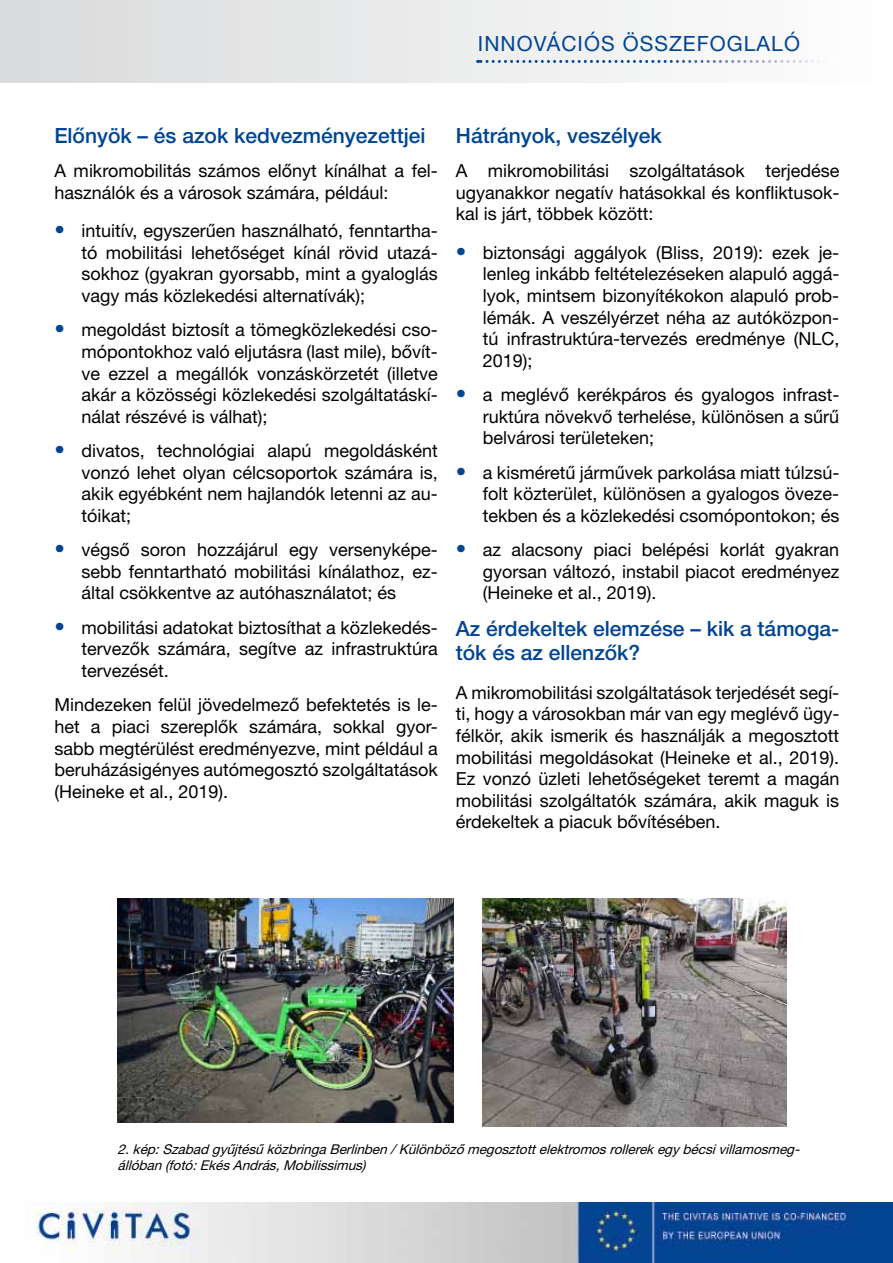
<style>
.page{position:relative;width:893px;height:1263px;background:#fff}
.page>*{position:absolute;margin:0;border:0;box-sizing:border-box;transform-origin:0 0}
.t1{font:500 21px/24px "Helvetica Neue LT Pro";color:#004494}
.t2{font:21px "Helvetica Neue LT Pro";letter-spacing:.05em;color:#004494}
.t3{font:18px/21.6px "Helvetica Neue LT Pro";color:#000;text-align:justify}
.t4{font:italic 13.5px/16.2px "Helvetica Neue LT Pro";color:#000}
.s1{font-size:21px;color:#004494}
</style>
<div class="page">
<img style="left:33px;top:1203px;width:860px;height:60px">
<div style="left:0;top:0;width:893px;height:82px;background:linear-gradient(to right,#d9dadb,#fefefe)"></div>
<svg style="left:477px;top:60px;width:354px;height:3px"></svg>
<img style="left:118px;top:899px;width:335px;height:223px">
<img style="left:482px;top:899px;width:305px;height:228px">
<p class="t2" style="left:478px;top:31px;width:324px">Innováci ós összefoglaló</p>
<p class="t1" style="left:54px;top:123px;width:373px">Előnyök – és azok kedvezményezettjei</p>
<p class="t3" style="left:54px;top:159px;width:385px">A mikromobilitás számos előnyt kínálhat a fel&shy;használók és a városok számára, például:</p>
<p class="t3" style="left:81px;top:220px;width:358px;text-indent:-27px"><span class="s1">•</span> intuitív, egyszerűen használható, fenntartha&shy;tó mobilitási lehetőséget kínál rövid utazá&shy;sokhoz (gyakran gyorsabb, mint a gyaloglás vagy más közlekedési alternatívák);</p>
<p class="t3" style="left:81px;top:319px;width:358px;text-indent:-27px"><span class="s1">•</span> megoldást biztosít a tömegközlekedési cso&shy;mópontokhoz való eljutásra (last mile), bővít&shy;ve ezzel a megállók vonzáskörzetét (illetve akár a közösségi közlekedési szolgáltatáskí&shy;nálat részévé is válhat);</p>
<p class="t3" style="left:81px;top:440px;width:358px;text-indent:-27px"><span class="s1">•</span> divatos, technológiai alapú megoldásként vonzó lehet olyan célcsoportok számára is, akik egyébként nem hajlandók letenni az au&shy;tóikat;</p>
<p class="t3" style="left:81px;top:539px;width:358px;text-indent:-27px"><span class="s1">•</span> végső soron hozzájárul egy versenyképe&shy;sebb fenntartható mobilitási kínálathoz, ez&shy;által csökkentve az autóhasználatot; és</p>
<p class="t3" style="left:81px;top:616px;width:358px;text-indent:-27px"><span class="s1">•</span> mobilitási adatokat biztosíthat a közlekedés&shy;tervezők számára, segítve az infrastruktúra tervezését.</p>
<p class="t3" style="left:54px;top:694px;width:385px">Mindezeken felül jövedelmező befektetés is le&shy;het a piaci szereplők számára, sokkal gyor&shy;sabb megtérülést eredményezve, mint például a beruházásigényes autómegosztó szolgáltatások (Heineke et al., 2019).</p>
<p class="t1" style="left:456px;top:123px;width:207px">Hátrányok, veszélyek</p>
<p class="t3" style="left:456px;top:159px;width:385px">A mikromobilitási szolgáltatások terjedése ugyanakkor negatív hatásokkal és konfliktusok&shy;kal is járt, többek között:</p>
<p class="t3" style="left:483px;top:241px;width:358px;text-indent:-27px"><span class="s1">•</span> biztonsági aggályok (Bliss, 2019): ezek je&shy;lenleg inkább feltételezéseken alapuló aggá&shy;lyok, mintsem bizonyítékokon alapuló prob&shy;lémák. A veszélyérzet néha az autóközpon&shy;tú infrastruktúra-tervezés eredménye (NLC</p>
<p class="t3" style="left:834px;top:328px;width:7px">,</p>
<p class="t3" style="left:483px;top:349px;width:51px">2019);</p>
<p class="t3" style="left:483px;top:384px;width:358px;text-indent:-27px"><span class="s1">•</span> a meglévő kerékpáros és gyalogos infrast&shy;ruktúra növekvő terhelése, különösen a sűrű belvárosi területeken;</p>
<p class="t3" style="left:483px;top:461px;width:358px;text-indent:-27px"><span class="s1">•</span> a kisméretű járművek parkolása miatt túlzsú&shy;folt közterület, különösen a gyalogos öveze&shy;tekben és a közlekedési csomópontokon; és</p>
<p class="t3" style="left:483px;top:539px;width:358px;text-indent:-27px"><span class="s1">•</span> az alacsony piaci belépési korlát gyakran gyorsan változó, instabil piacot eredményez (Heineke et al., 2019).</p>
<p class="t1" style="left:456px;top:616px;width:385px">Az érdekeltek elemzése – kik a támoga&shy;tók és az ellenzők?</p>
<p class="t3" style="left:456px;top:681px;width:385px">A mikromobilitási szolgáltatások terjedését segí&shy;ti, hogy a városokban már van egy meglévő ügy&shy;félkör, akik ismerik és használják a megosztott mobilitási megoldásokat (Heineke et al., 2019).<br>Ez vonzó üzleti lehetőségeket teremt a magán mobilitási szolgáltatók számára, akik maguk is érdekeltek a piacuk bővítésében.</p>
<p class="t4" style="left:118px;top:1140px;width:687px">2.kép:Szabad gyűjtésűközbringaBerlinben/Különbözőmegosztottelektromosrollerekegybécsivillamosmeg&shy;állóban(fotó:EkésAndrás,Mobilissimus)</p>
</div>
